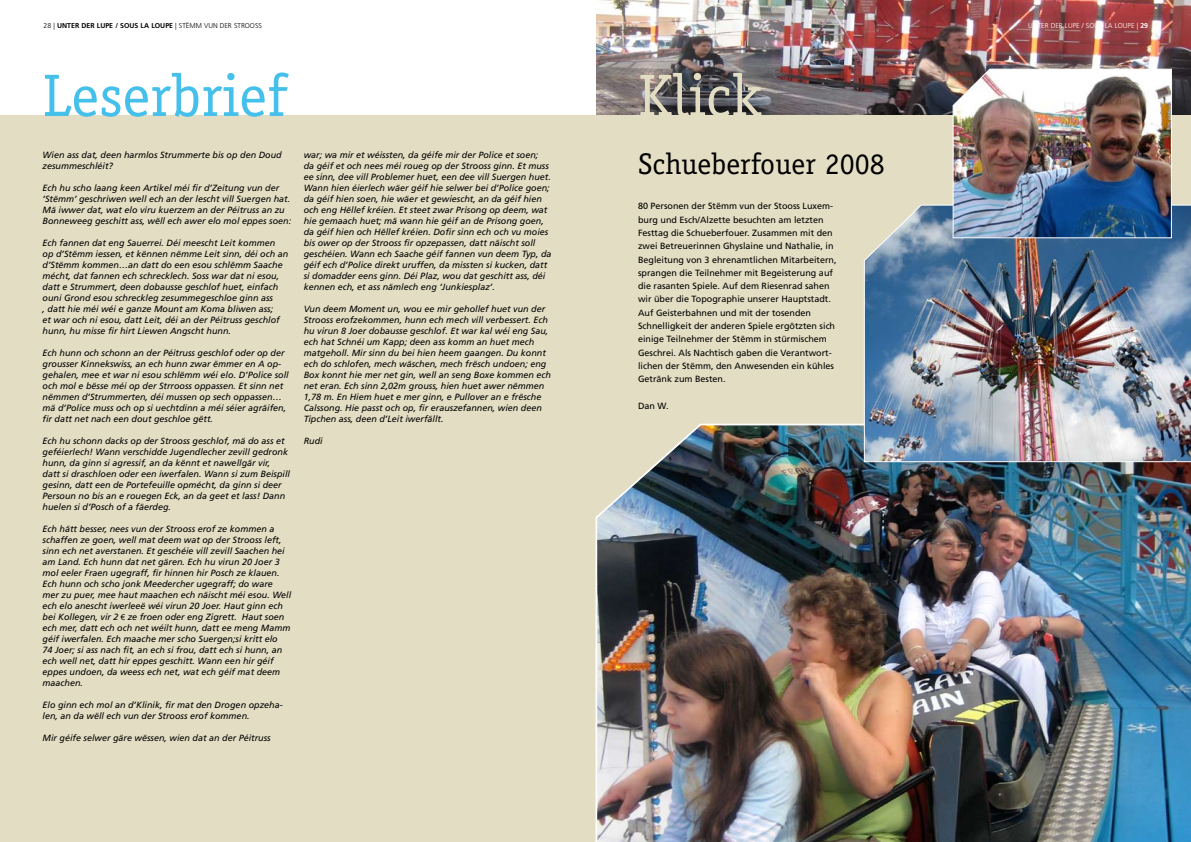
<style>
.page{position:relative;width:1191px;height:842px;background:#fff}
.page>*{position:absolute;margin:0;border:0;box-sizing:border-box;transform-origin:0 0}
.t1{font:60px "Officina Serif";color:#44c0eb}
.t2{font:60px "Officina Serif";color:#e3dec3}
.t3{font:30px "Officina Serif";color:#000}
.t4{font:italic 9px/11px "Frutiger";color:#000}
.t5{font:9px/13.3px "Frutiger";color:#000}
.t6{font:700 7px "Frutiger";color:#000}
.t7{font:300 7px "Frutiger";color:#fff}
.t8{font:300 7px "Frutiger";color:#000}
.s1{font-weight:300}
.s2{font-weight:700}
.s3{font-family:"Arial";font-style:normal;font-size:8px}
</style>
<div class="page">
<img style="left:596px;top:0;width:595px;height:114px">
<div style="left:0;top:116px;width:1191px;height:726px;background:#e3dec3"></div>
<img style="left:595px;top:423px;width:596px;height:419px">
<img style="left:863px;top:204px;width:328px;height:258px">
<img style="left:952px;top:68px;width:220px;height:170px">
<p class="t6" style="left:44px;top:22px;width:181px"><span class="s1">28 |</span> UNTER DER LUPE / SOUS LA LOUPE <span class="s1">| STËMM VUN DER</span></p>
<p class="t8" style="left:234px;top:22px;width:9px">STROOSS</p>
<p class="t7" style="left:1028px;top:22px;width:121px">UNTER DER LUPE / SOUS LA LOUPE | <span class="s2">29</span></p>
<h1 class="t1" style="left:43px;top:61px;width:246px">Leserbrief</h1>
<p class="t4" style="left:43px;top:150px;width:241px">Wien ass dat, deen harmlos Strummerte bis op den Doud zesummeschléit?</p>
<p class="t4" style="left:43px;top:183px;width:250px">Ech hu scho laang keen Artikel méi fir d’Zeitung vun der ‘Stëmm’ geschriwen well ech an der lescht vill Suergen hat.<br>Mä iwwer dat, wat elo viru kuerzem an der Péitruss an zu Bonneweeg geschitt ass, wëll ech awer elo mol eppes soen:</p>
<p class="t4" style="left:43px;top:238px;width:247px">Ech fannen dat eng Sauerrei. Déi meescht Leit kommen op d’Stëmm iessen, et kënnen nëmme Leit sinn, déi och an d’Stëmm kommen…an datt do een esou schlëmm Saache mécht, dat fannen ech schrecklech. Soss war dat ni esou, datt e Strummert, deen dobausse geschlof huet, einfach ouni Grond esou schreckleg zesummegeschloe ginn ass<br>, datt hie méi wéi e ganze Mount am Koma bliwen ass;<br>et war och ni esou, datt Leit, déi an der Péitruss geschlof hunn, hu misse fir hirt Liewen Angscht hunn.</p>
<p class="t4" style="left:43px;top:348px;width:248px">Ech hunn och schonn an der Péitruss geschlof oder op der grousser Kinnekswiss, an ech hunn zwar ëmmer en A op&shy;gehalen, mee et war ni esou schlëmm wéi elo. D’Police soll och mol e bësse méi op der Strrooss oppassen. Et sinn net nëmmen d’Strummerten, déi mussen op sech oppassen… mä d’Police muss och op si uechtdinn a méi séier agräifen, fir datt net nach een dout geschloe gëtt.</p>
<p class="t4" style="left:43px;top:436px;width:249px">Ech hu schonn dacks op der Strooss geschlof, mä do ass et geféierlech! Wann verschidde Jugendlecher zevill gedronk hunn, da ginn si agressif, an da kënnt et nawellgär vir, datt si draschloen oder een iwerfalen. Wann si zum Beispill gesinn, datt een de Portefeuille opmécht, da ginn si deer Persoun no bis an e rouegen Eck, an da geet et lass! Dann huelen si d’Posch of a fäerdeg.</p>
<p class="t4" style="left:43px;top:524px;width:250px">Ech hätt besser, nees vun der Strooss erof ze kommen a schaffen ze goen, well mat deem wat op der Strooss left, sinn ech net averstanen. Et geschéie vill zevill Saachen hei am Land. Ech hunn dat net gären. Ech hu virun 20 Joer 3 mol eeler Fraen ugegraff, fir hinnen hir Posch ze klauen.<br>Ech hunn och scho jonk Meedercher ugegraff; do ware mer zu puer, mee haut maachen ech näischt méi esou. Well ech elo anescht iwerleeë wéi virun 20 Joer. Haut ginn ech bei Kollegen, vir 2 <span class="s3">€</span> ze froen oder eng Zigrett. Haut soen ech mer, datt ech och net wéilt hunn, datt ee meng Mamm géif iwerfalen. Ech maache mer scho Suergen;si kritt elo<br>74 Joer; si ass nach fit, an ech si frou, datt ech si hunn, an ech well net, datt hir eppes geschitt. Wann een hir géif eppes undoen, da weess ech net, wat ech géif mat deem maachen.</p>
<p class="t4" style="left:43px;top:700px;width:242px">Elo ginn ech mol an d’Klinik, fir mat den Drogen opzeha&shy;len, an da wëll ech vun der Strooss erof kommen.</p>
<p class="t4" style="left:43px;top:733px;width:230px">Mir géife selwer gäre wëssen, wien dat an der Péitruss</p>
<p class="t4" style="left:304px;top:150px;width:249px">war; wa mir et wéissten, da géife mir der Police et soen;<br>da géif et och nees méi roueg op der Strooss ginn. Et muss ee sinn, dee vill Problemer huet, een dee vill Suergen huet.<br>Wann hien éierlech wäer géif hie selwer bei d’Police goen; da géif hien soen, hie wäer et gewiescht, an da géif hien och eng Hëllef kréien. Et steet zwar Prisong op deem, wat hie gemaach huet; mä wann hie géif an de Prisong goen, da géif hien och Hëllef kréien. Dofir sinn ech och vu moies bis ower op der Strooss fir opzepassen, datt näischt soll geschéien. Wann ech Saache géif fannen vun deem Typ, da géif ech d’Police direkt uruffen, da missten si kucken, datt si domadder eens ginn. Déi Plaz, wou dat geschitt ass, déi kennen ech, et ass nämlech eng ‘Junkiesplaz’.</p>
<p class="t4" style="left:304px;top:304px;width:249px">Vun deem Moment un, wou ee mir gehollef huet vun der Strooss erofzekommen, hunn ech mech vill verbessert. Ech hu virun 8 Joer dobausse geschlof. Et war kal wéi eng Sau, ech hat Schnéi um Kapp; deen ass komm an huet mech matgeholl. Mir sinn du bei hien heem gaangen. Du konnt ech do schlofen, mech wäschen, mech frësch undoen; eng Box konnt hie mer net gin, well an seng Boxe kommen ech net eran. Ech sinn 2,02m grouss, hien huet awer nëmmen 1,78 m. En Hiem huet e mer ginn, e Pullover an e frësche Calssong. Hie passt och op, fir erauszefannen, wien deen Tipchen ass, deen d’Leit iwerfällt.</p>
<p class="t4" style="left:304px;top:436px;width:20px">Rudi</p>
<h1 class="t2" style="left:638px;top:61px;width:126px">Klick</h1>
<h2 class="t3" style="left:638px;top:146px;width:248px">Schueberfouer 2008</h2>
<p class="t5" style="left:638px;top:199px;width:200px">80 Personen der Stëmm vun der Stooss Luxem&shy;burg und Esch/Alzette besuchten am letzten Festtag die Schueberfouer. Zusammen mit den zwei Betreuerinnen Ghyslaine und Nathalie, in Begleitung von 3 ehrenamtlichen Mitarbeitern, sprangen die Teilnehmer mit Begeisterung auf die rasanten Spiele. Auf dem Riesenrad sahen wir über die Topographie unserer Hauptstadt.<br>Auf Geisterbahnen und mit der tosenden Schnelligkeit der anderen Spiele ergötzten sich einige Teilnehmer der Stëmm in stürmischem Geschrei. Als Nachtisch gaben die Verantwort&shy;lichen der Stëmm, den Anwesenden ein kühles Getränk zum Besten.</p>
<p class="t5" style="left:638px;top:399px;width:32px">Dan W.</p>
</div>
